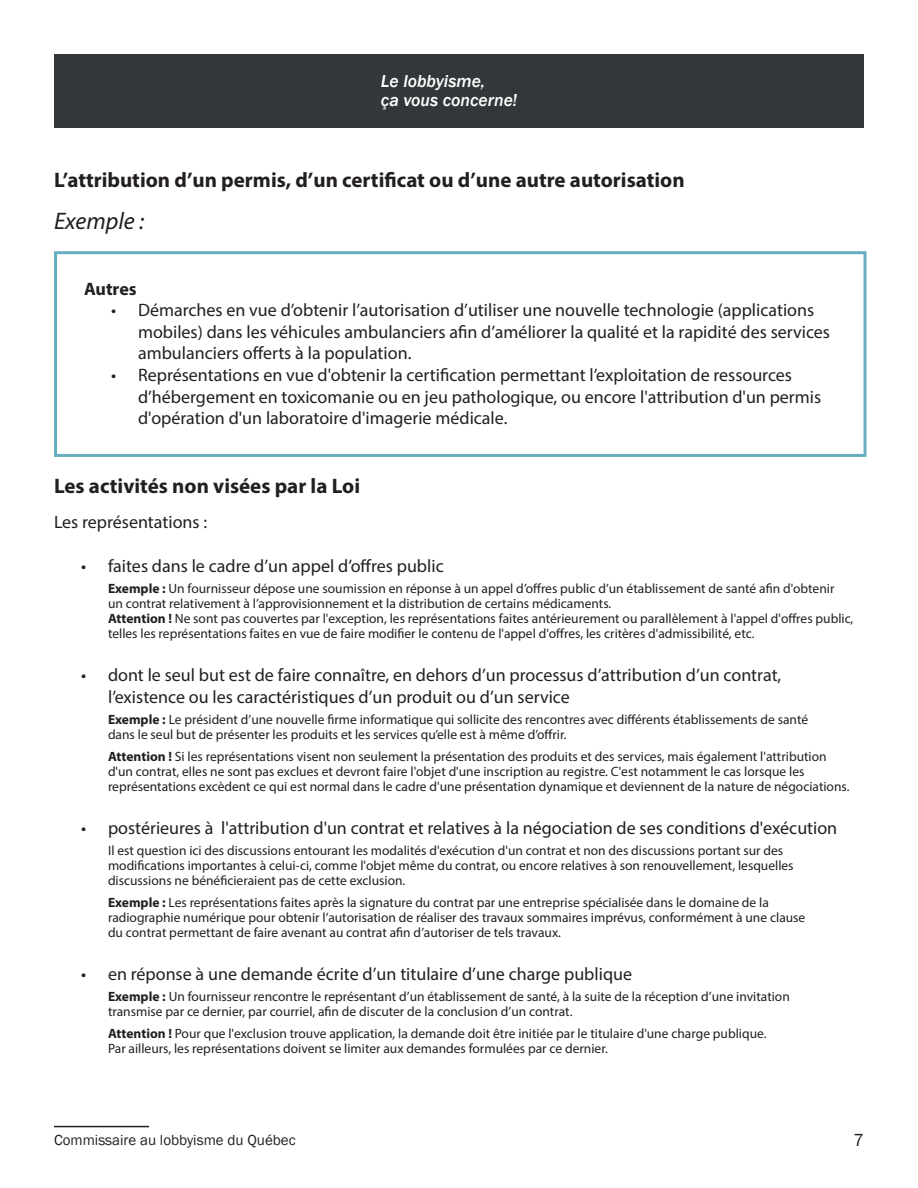
<style>
.page{position:relative;width:918px;height:1188px;background:#fff}
.page>*{position:absolute;margin:0;border:0;box-sizing:border-box;transform-origin:0 0}
.t1{font:italic 24px "Myriad Pro";color:#231f20}
.t2{font:700 21px "Myriad Pro";color:#231f20}
.t3{font:18px/21.6px "Myriad Pro";color:#231f20}
.t4{font:700 18px "Myriad Pro";color:#231f20}
.t5{font:18px "Franklin Gothic";color:#231f20}
.t6{font:italic 500 17.85px/18.8px "Franklin Gothic";color:#fff}
.t7{font:15px "Franklin Gothic";color:#231f20}
.t8{font:13.5px/15px "Myriad Pro";color:#231f20}
.s1{font-weight:700}
</style>
<div class="page">
<hr style="left:54px;top:1126px;width:95px;height:1px;background:#231f20">
<div style="left:54px;top:54px;width:810px;height:73px;background:#323739"></div>
<div style="left:54px;top:251px;width:813px;height:206px;border:3px solid #67aec2"></div>
<h3 class="t6" style="left:381px;top:72px;width:138px">Le lobbyisme,<br>ça vous concerne!</h3>
<h2 class="t2" style="left:54px;top:166px;width:632px">L’attribution d’un permis, d’un certificat ou d’une autre autorisation</h2>
<h1 class="t1" style="left:54px;top:206px;width:92px">Exemple :</h1>
<h3 class="t4" style="left:84px;top:277px;width:54px">Autres</h3>
<h3 class="t3" style="left:138px;top:299px;width:694px;text-indent:-27px">• Démarches en vue d’obtenir l’autorisation d’utiliser une nouvelle technologie (applications mobiles) dans les véhicules ambulanciers afin d’améliorer la qualité et la rapidité des services ambulanciers offerts à la population.</h3>
<p class="t3" style="left:138px;top:364px;width:685px;text-indent:-27px">• Représentations en vue d'obtenir la certification permettant l’exploitation de ressources d’hébergement en toxicomanie ou en jeu pathologique, ou encore l'attribution d'un permis d'opération d'un laboratoire d'imagerie médicale.</p>
<h2 class="t2" style="left:54px;top:473px;width:308px">Les activités non visées par la Loi</h2>
<h3 class="t3" style="left:54px;top:511px;width:155px">Les représentations :</h3>
<h3 class="t3" style="left:81px;top:555px;width:364px">• faites dans le cadre d’un appel d’offres public</h3>
<p class="t8" style="left:108px;top:581px;width:747px"><span class="s1">Exemple :</span> Un fournisseur dépose une soumission en réponse à un appel d’offres public d’un établissement de santé afin d'obtenir<br>un contrat relativement à l’approvisionnement et la distribution de certains médicaments.<br><span class="s1">Attention !</span> Ne sont pas couvertes par l'exception, les représentations faites antérieurement ou parallèlement à l'appel d'offres public, telles les représentations faites en vue de faire modifier le contenu de l'appel d'offres, les critères d'admissibilité, etc.</p>
<h3 class="t3" style="left:108px;top:664px;width:675px;text-indent:-27px">• dont le seul but est de faire connaître, en dehors d’un processus d’attribution d’un contrat, l’existence ou les caractéristiques d’un produit ou d’un service</h3>
<p class="t8" style="left:108px;top:712px;width:702px"><span class="s1">Exemple :</span> Le président d’une nouvelle firme informatique qui sollicite des rencontres avec différents établissements de santé dans le seul but de présenter les produits et les services qu’elle est à même d’offrir.</p>
<p class="t8" style="left:108px;top:749px;width:743px"><span class="s1">Attention !</span> Si les représentations visent non seulement la présentation des produits et des services, mais également l'attribution d'un contrat, elles ne sont pas exclues et devront faire l'objet d'une inscription au registre. C'est notamment le cas lorsque les représentations excèdent ce qui est normal dans le cadre d'une présentation dynamique et deviennent de la nature de négociations.</p>
<h3 class="t3" style="left:81px;top:817px;width:758px">• postérieures à l'attribution d'un contrat et relatives à la négociation de ses conditions d'exécution</h3>
<p class="t8" style="left:108px;top:843px;width:687px">Il est question ici des discussions entourant les modalités d'exécution d'un contrat et non des discussions portant sur des modifications importantes à celui-ci, comme l'objet même du contrat, ou encore relatives à son renouvellement, lesquelles discussions ne bénéficieraient pas de cette exclusion.</p>
<p class="t8" style="left:108px;top:895px;width:699px"><span class="s1">Exemple :</span> Les représentations faites après la signature du contrat par une entreprise spécialisée dans le domaine de la radiographie numérique pour obtenir l’autorisation de réaliser des travaux sommaires imprévus, conformément à une clause du contrat permettant de faire avenant au contrat afin d’autoriser de tels travaux.</p>
<h3 class="t3" style="left:81px;top:963px;width:553px">• en réponse à une demande écrite d’un titulaire d’une charge publique</h3>
<p class="t8" style="left:108px;top:989px;width:683px"><span class="s1">Exemple :</span> Un fournisseur rencontre le représentant d’un établissement de santé, à la suite de la réception d’une invitation transmise par ce dernier, par courriel, afin de discuter de la conclusion d’un contrat.</p>
<p class="t8" style="left:108px;top:1026px;width:660px"><span class="s1">Attention !</span> Pour que l'exclusion trouve application, la demande doit être initiée par le titulaire d'une charge publique.<br>Par ailleurs, les représentations doivent se limiter aux demandes formulées par ce dernier.</p>
<p class="t7" style="left:54px;top:1130px;width:243px">Commissaire au lobbyisme du Québec</p>
<h3 class="t5" style="left:853px;top:1129px;width:12px">7</h3>
</div>
